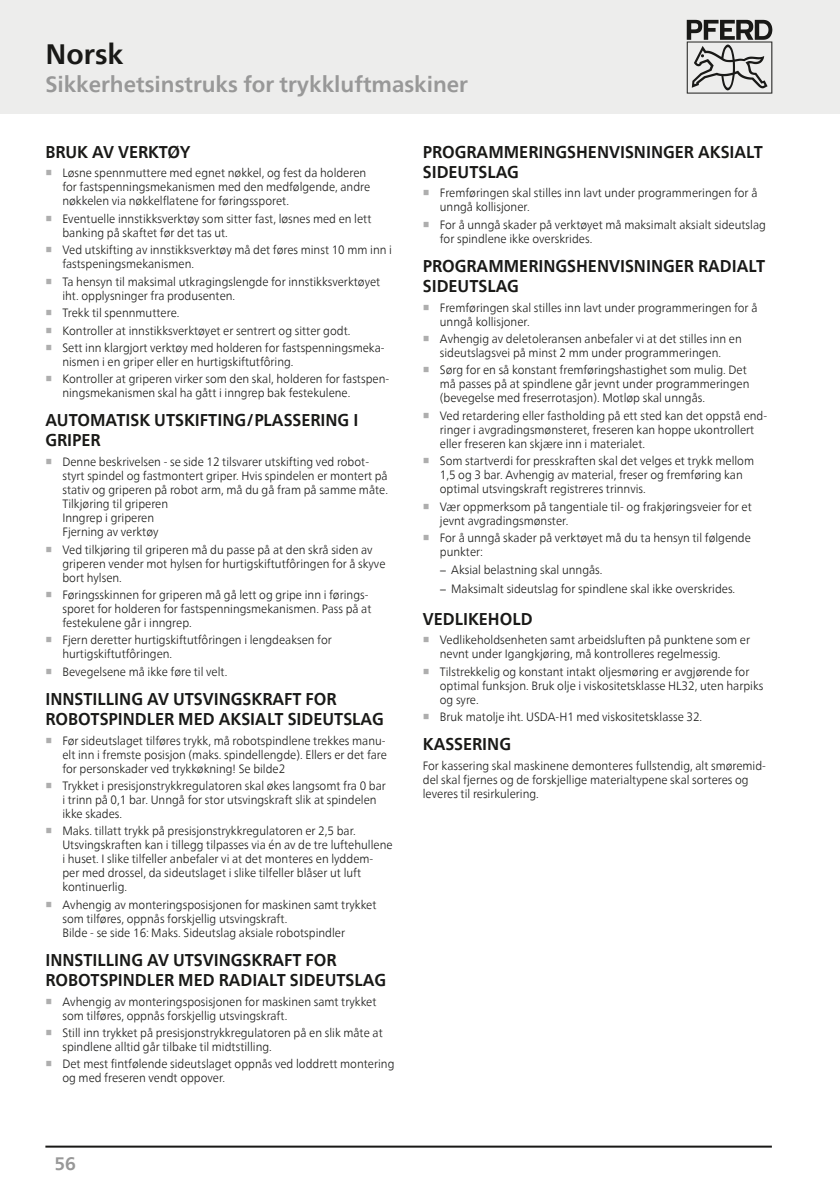
<style>
.page{position:relative;width:840px;height:1191px;background:#fff}
.page>*{position:absolute;margin:0;border:0;box-sizing:border-box;transform-origin:0 0}
.Headline{font:700 28px "Neue Frutiger World";color:#191917}
.Subhead_grau{font:700 22px "Neue Frutiger World";color:#989898}
.t1{font:700 18px "Neue Frutiger World";color:#989898}
.Copy_Head{font:700 17px/20px "Neue Frutiger World";color:#191917;scale:.95 1}
.Copy{font:300 12px/14px "Neue Frutiger World";color:#191917;scale:.95 1}
.s1{font-family:"Arial Unicode MS";font-weight:700;color:#aeaeae}
</style>
<div class="page">
<div style="left:0;top:0;width:839px;height:113px;background:#ededec"></div>
<hr style="left:839px;top:0;width:1px;height:113px;background:#ededec">
<svg style="left:686px;top:20px;width:85px;height:74px"></svg>
<hr style="left:45px;top:1145px;width:726px;height:2px;background:#191917">
<p class="Headline" style="left:45px;top:29px;width:79px">Norsk</p>
<p class="Subhead_grau" style="left:45px;top:65px;width:424px">Sikkerhetsinstruks for trykkluftmaskiner</p>
<p class="Copy_Head" style="left:45px;top:142px;width:154px">BRUK AV VERKTØY</p>
<p class="Copy" style="left:62px;top:166px;width:325px;text-indent:-17px"><span class="s1">■</span> Løsne spennmuttere med egnet nøkkel, og fest da holderen for fastspenningsmekanismen med den medfølgende, andre nøkkelen via nøkkelflatene for føringssporet.</p>
<p class="Copy" style="left:62px;top:212px;width:326px;text-indent:-17px"><span class="s1">■</span> Eventuelle innstikksverktøy som sitter fast, løsnes med en lett banking på skaftet før det tas ut.</p>
<p class="Copy" style="left:62px;top:243px;width:348px;text-indent:-17px"><span class="s1">■</span> Ved utskifting av innstikksverktøy må det føres minst 10 mm inn i fastspeningsmekanismen.</p>
<p class="Copy" style="left:62px;top:274px;width:336px;text-indent:-17px"><span class="s1">■</span> Ta hensyn til maksimal utkragingslengde for innstikksverktøyet iht. opplysninger fra produsenten.</p>
<p class="Copy" style="left:45px;top:306px;width:142px"><span class="s1">■</span> Trekk til spennmuttere.</p>
<p class="Copy" style="left:45px;top:323px;width:322px"><span class="s1">■</span> Kontroller at innstikksverktøyet er sentrert og sitter godt.</p>
<p class="Copy" style="left:62px;top:341px;width:340px;text-indent:-17px"><span class="s1">■</span> Sett inn klargjort verktøy med holderen for fastspenningsmeka&shy;nismen i en griper eller en hurtigskiftutfôring.</p>
<p class="Copy" style="left:62px;top:372px;width:345px;text-indent:-17px"><span class="s1">■</span> Kontroller at griperen virker som den skal, holderen for fastspen&shy;ningsmekanismen skal ha gått i inngrep bak festekulene.</p>
<p class="Copy_Head" style="left:45px;top:410px;width:331px">AUTOMATISK UTSKIFTING/PLASSERING I<br>GRIPER</p>
<p class="Copy" style="left:62px;top:455px;width:344px;text-indent:-17px"><span class="s1">■</span> Denne beskrivelsen - se side 12 tilsvarer utskifting ved robot&shy;styrt spindel og fastmontert griper. Hvis spindelen er montert på stativ og griperen på robot arm, må du gå fram på samme måte.<br>Tilkjøring til griperen<br>Inngrep i griperen<br>Fjerning av verktøy</p>
<p class="Copy" style="left:62px;top:542px;width:341px;text-indent:-17px"><span class="s1">■</span> Ved tilkjøring til griperen må du passe på at den skrå siden av griperen vender mot hylsen for hurtigskiftutfôringen for å skyve bort hylsen.</p>
<p class="Copy" style="left:62px;top:588px;width:326px;text-indent:-17px"><span class="s1">■</span> Føringsskinnen for griperen må gå lett og gripe inn i førings&shy;sporet for holderen for fastspenningsmekanismen. Pass på at festekulene går i inngrep.</p>
<p class="Copy" style="left:62px;top:633px;width:285px;text-indent:-17px"><span class="s1">■</span> Fjern deretter hurtigskiftutfôringen i lengdeaksen for hurtigskiftutfôringen.</p>
<p class="Copy" style="left:45px;top:664px;width:193px"><span class="s1">■</span> Bevegelsene må ikke føre til velt.</p>
<p class="Copy_Head" style="left:45px;top:688px;width:357px">INNSTILLING AV UTSVINGSKRAFT FOR<br>ROBOTSPINDLER MED AKSIALT SIDEUTSLAG</p>
<p class="Copy" style="left:62px;top:733px;width:343px;text-align:justify;text-indent:-17px"><span class="s1">■</span> Før sideutslaget tilføres trykk, må robotspindlene trekkes manu&shy;elt inn i fremste posisjon (maks. spindellengde). Ellers er det fare for personskader ved trykkøkning! Se bilde2</p>
<p class="Copy" style="left:62px;top:779px;width:342px;text-indent:-17px"><span class="s1">■</span> Trykket i presisjonstrykkregulatoren skal økes langsomt fra 0 bar i trinn på 0,1 bar. Unngå for stor utsvingskraft slik at spindelen ikke skades.</p>
<p class="Copy" style="left:62px;top:824px;width:349px;text-indent:-17px"><span class="s1">■</span> Maks. tillatt trykk på presisjonstrykkregulatoren er 2,5 bar.<br>Utsvingskraften kan i tillegg tilpasses via én av de tre luftehullene i huset. I slike tilfeller anbefaler vi at det monteres en lyddem&shy;per med drossel, da sideutslaget i slike tilfeller blåser ut luft kontinuerlig.</p>
<p class="Copy" style="left:62px;top:897px;width:332px;text-indent:-17px"><span class="s1">■</span> Avhengig av monteringsposisjonen for maskinen samt trykket som tilføres, oppnås forskjellig utsvingskraft.<br>Bilde - se side 16: Maks. Sideutslag aksiale robotspindler</p>
<p class="Copy_Head" style="left:45px;top:949px;width:360px">INNSTILLING AV UTSVINGSKRAFT FOR<br>ROBOTSPINDLER MED RADIALT SIDEUTSLAG</p>
<p class="Copy" style="left:62px;top:994px;width:332px;text-indent:-17px"><span class="s1">■</span> Avhengig av monteringsposisjonen for maskinen samt trykket som tilføres, oppnås forskjellig utsvingskraft.</p>
<p class="Copy" style="left:62px;top:1025px;width:338px;text-indent:-17px"><span class="s1">■</span> Still inn trykket på presisjonstrykkregulatoren på en slik måte at spindlene alltid går tilbake til midtstilling.</p>
<p class="Copy" style="left:62px;top:1057px;width:351px;text-indent:-17px"><span class="s1">■</span> Det mest fintfølende sideutslaget oppnås ved loddrett montering og med freseren vendt oppover.</p>
<h3 class="t1" style="left:54px;top:1147px;width:23px">56</h3>
<p class="Copy_Head" style="left:422px;top:142px;width:359px">PROGRAMMERINGSHENVISNINGER AKSIALT<br>SIDEUTSLAG</p>
<p class="Copy" style="left:439px;top:186px;width:335px;text-indent:-17px"><span class="s1">■</span> Fremføringen skal stilles inn lavt under programmeringen for å unngå kollisjoner.</p>
<p class="Copy" style="left:439px;top:218px;width:344px;text-indent:-17px"><span class="s1">■</span> For å unngå skader på verktøyet må maksimalt aksialt sideutslag for spindlene ikke overskrides.</p>
<p class="Copy_Head" style="left:422px;top:256px;width:361px">PROGRAMMERINGSHENVISNINGER RADIALT<br>SIDEUTSLAG</p>
<p class="Copy" style="left:439px;top:300px;width:335px;text-indent:-17px"><span class="s1">■</span> Fremføringen skal stilles inn lavt under programmeringen for å unngå kollisjoner.</p>
<p class="Copy" style="left:422px;top:332px;width:337px;text-align:center"><span class="s1">■</span> Avhengig av deletoleransen anbefaler vi at det stilles inn en sideutslagsvei på minst 2 mm under programmeringen.</p>
<p class="Copy" style="left:439px;top:363px;width:327px;text-indent:-17px"><span class="s1">■</span> Sørg for en så konstant fremføringshastighet som mulig. Det må passes på at spindlene går jevnt under programmeringen (bevegelse med freserrotasjon). Motløp skal unngås.</p>
<p class="Copy" style="left:439px;top:409px;width:346px;text-indent:-17px"><span class="s1">■</span> Ved retardering eller fastholding på ett sted kan det oppstå end&shy;ringer i avgradingsmønsteret, freseren kan hoppe ukontrollert eller freseren kan skjære inn i materialet.</p>
<p class="Copy" style="left:439px;top:454px;width:332px;text-indent:-17px"><span class="s1">■</span> Som startverdi for presskraften skal det velges et trykk mellom<br>1,5 og 3 bar. Avhengig av material, freser og fremføring kan optimal utsvingskraft registreres trinnvis.</p>
<p class="Copy" style="left:439px;top:499px;width:329px;text-indent:-17px"><span class="s1">■</span> Vær oppmerksom på tangentiale til- og frakjøringsveier for et jevnt avgradingsmønster.</p>
<p class="Copy" style="left:439px;top:531px;width:329px;text-indent:-17px"><span class="s1">■</span> For å unngå skader på verktøyet må du ta hensyn til følgende punkter:</p>
<p class="Copy" style="left:439px;top:562px;width:173px">− Aksial belastning skal unngås.</p>
<p class="Copy" style="left:439px;top:582px;width:312px">− Maksimalt sideutslag for spindlene skal ikke overskrides.</p>
<p class="Copy_Head" style="left:422px;top:608px;width:117px">VEDLIKEHOLD</p>
<p class="Copy" style="left:439px;top:633px;width:328px;text-indent:-17px"><span class="s1">■</span> Vedlikeholdsenheten samt arbeidsluften på punktene som er nevnt under Igangkjøring, må kontrolleres regelmessig.</p>
<p class="Copy" style="left:439px;top:664px;width:342px;text-indent:-17px"><span class="s1">■</span> Tilstrekkelig og konstant intakt oljesmøring er avgjørende for optimal funksjon. Bruk olje i viskositetsklasse HL32, uten harpiks og syre.</p>
<p class="Copy" style="left:422px;top:710px;width:295px"><span class="s1">■</span> Bruk matolje iht. USDA-H1 med viskositetsklasse 32.</p>
<p class="Copy_Head" style="left:422px;top:734px;width:94px">KASSERING</p>
<p class="Copy" style="left:422px;top:758px;width:362px">For kassering skal maskinene demonteres fullstendig, alt smøremid&shy;del skal fjernes og de forskjellige materialtypene skal sorteres og leveres til resirkulering.</p>
</div>
